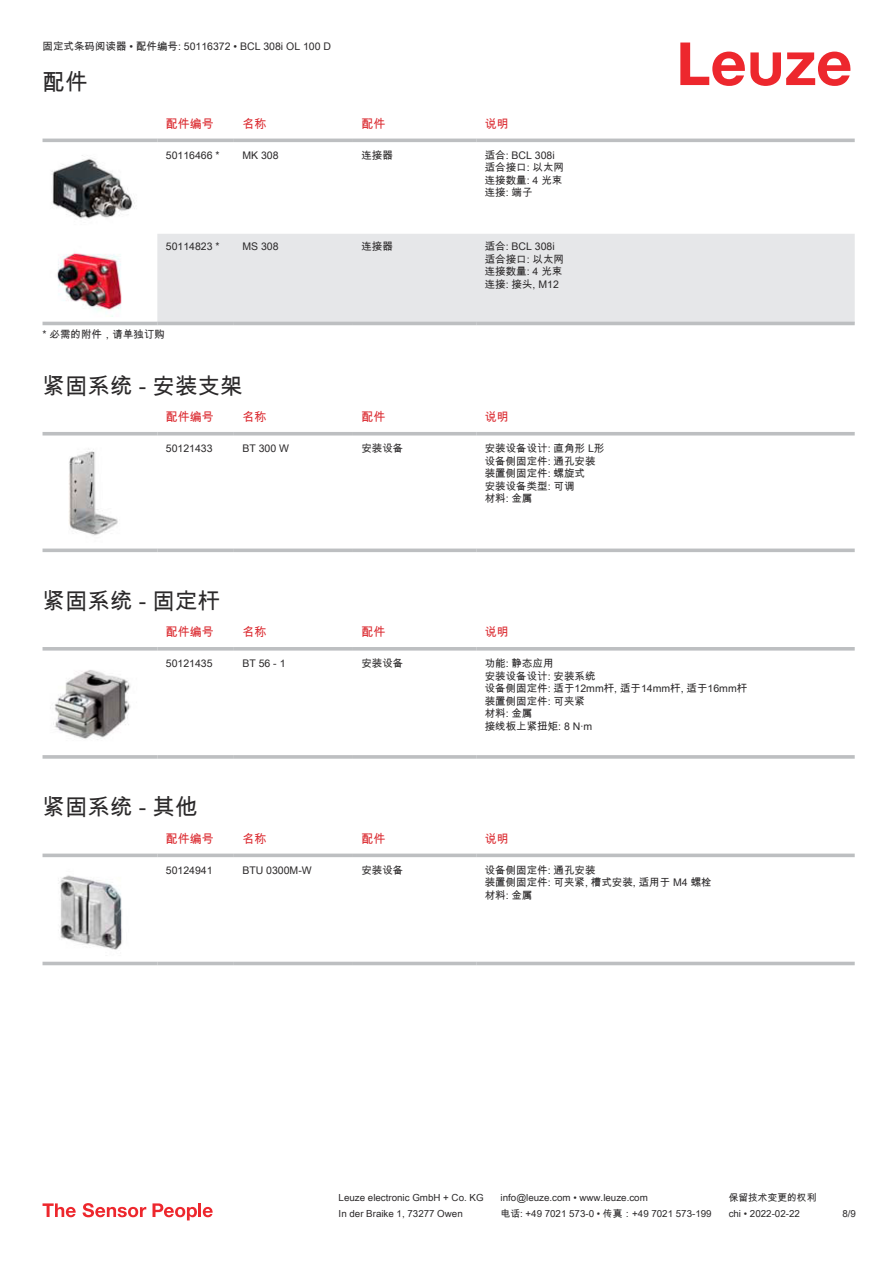
<style>
.page{position:relative;width:893px;height:1263px;background:#fff}
.page>*{position:absolute;margin:0;border:0;box-sizing:border-box;transform-origin:0 0}
.t1{font:22.5px "Arial Unicode MS";color:#2b292a}
.t2{font:12px "Arial Unicode MS";color:#db2a30}
.t3{font:10.5px/12.6px "Arial Unicode MS";color:#2b292a}
.t4{font:9.75px "Arial Unicode MS";color:#2b292a}
</style>
<div class="page">
<svg style="left:680px;top:43px;width:170px;height:43px"></svg>
<svg style="left:43px;top:138px;width:812px;height:188px"></svg>
<div style="left:157px;top:234px;width:698px;height:88px;background:#e6e7e9"></div>
<hr style="left:43px;top:139px;width:114px;height:3px;background:#bdbfc1">
<hr style="left:157px;top:139px;width:77px;height:3px;background:#bdbfc1">
<hr style="left:234px;top:139px;width:119px;height:3px;background:#bdbfc1">
<hr style="left:353px;top:139px;width:123px;height:3px;background:#bdbfc1">
<hr style="left:476px;top:139px;width:379px;height:3px;background:#bdbfc1">
<hr style="left:43px;top:322px;width:114px;height:3px;background:#bdbfc1">
<hr style="left:157px;top:322px;width:77px;height:3px;background:#bdbfc1">
<hr style="left:234px;top:322px;width:119px;height:3px;background:#bdbfc1">
<hr style="left:353px;top:322px;width:123px;height:3px;background:#bdbfc1">
<hr style="left:476px;top:322px;width:379px;height:3px;background:#bdbfc1">
<img style="left:43px;top:146px;width:97px;height:83px">
<img style="left:43px;top:238px;width:97px;height:81px">
<svg style="left:43px;top:435px;width:812px;height:1px"></svg>
<hr style="left:43px;top:432px;width:114px;height:3px;background:#bdbfc1">
<hr style="left:157px;top:432px;width:77px;height:3px;background:#bdbfc1">
<hr style="left:234px;top:432px;width:119px;height:3px;background:#bdbfc1">
<hr style="left:353px;top:432px;width:123px;height:3px;background:#bdbfc1">
<hr style="left:476px;top:432px;width:379px;height:3px;background:#bdbfc1">
<svg style="left:43px;top:548px;width:114px;height:4px"></svg>
<svg style="left:157px;top:548px;width:77px;height:4px"></svg>
<svg style="left:234px;top:548px;width:119px;height:4px"></svg>
<svg style="left:353px;top:548px;width:123px;height:4px"></svg>
<svg style="left:476px;top:548px;width:379px;height:4px;background:#c6c7c9"></svg>
<img style="left:69px;top:448px;width:49px;height:88px">
<svg style="left:43px;top:647px;width:114px;height:4px"></svg>
<svg style="left:157px;top:647px;width:77px;height:4px"></svg>
<svg style="left:234px;top:647px;width:119px;height:4px"></svg>
<svg style="left:353px;top:647px;width:123px;height:4px"></svg>
<svg style="left:476px;top:647px;width:379px;height:4px;background:#c3c5c7"></svg>
<svg style="left:43px;top:755px;width:114px;height:4px"></svg>
<hr style="left:157px;top:755px;width:77px;height:4px;background:#c5c6c8">
<svg style="left:234px;top:755px;width:119px;height:4px"></svg>
<svg style="left:353px;top:755px;width:123px;height:4px"></svg>
<hr style="left:476px;top:755px;width:379px;height:4px;background:#c5c6c8">
<img style="left:53px;top:670px;width:78px;height:70px">
<svg style="left:43px;top:857px;width:812px;height:109px"></svg>
<svg style="left:43px;top:853px;width:114px;height:4px"></svg>
<svg style="left:157px;top:853px;width:77px;height:4px"></svg>
<svg style="left:234px;top:853px;width:119px;height:4px"></svg>
<svg style="left:353px;top:853px;width:123px;height:4px"></svg>
<svg style="left:476px;top:853px;width:379px;height:4px;background:#c6c8ca"></svg>
<hr style="left:43px;top:962px;width:114px;height:3px;background:#bdbfc1">
<hr style="left:157px;top:962px;width:77px;height:3px;background:#bdbfc1">
<hr style="left:234px;top:962px;width:119px;height:3px;background:#bdbfc1">
<hr style="left:353px;top:962px;width:123px;height:3px;background:#bdbfc1">
<hr style="left:476px;top:962px;width:379px;height:3px;background:#bdbfc1">
<img style="left:43px;top:861px;width:97px;height:98px">
<svg style="left:43px;top:1203px;width:33px;height:14px"></svg>
<svg style="left:83px;top:1203px;width:63px;height:14px"></svg>
<svg style="left:153px;top:1203px;width:44px;height:17px"></svg>
<hr style="left:198px;top:1203px;width:3px;height:14px;background:#ed272d">
<svg style="left:203px;top:1207px;width:10px;height:10px"></svg>
<p class="t3" style="left:43px;top:40px;width:290px">固定式条码阅读器 • 配件编号: 50116372 • BCL 308i OL 100 D</p>
<h1 class="t1" style="left:43px;top:66px;width:46px">配件</h1>
<p class="t2" style="left:166px;top:115px;width:49px">配件编号</p>
<p class="t2" style="left:242px;top:115px;width:25px">名称</p>
<p class="t2" style="left:361px;top:115px;width:25px">配件</p>
<p class="t2" style="left:485px;top:115px;width:25px">说明</p>
<p class="t3" style="left:166px;top:148px;width:55px">50116466 *</p>
<p class="t3" style="left:242px;top:148px;width:38px">MK 308</p>
<p class="t3" style="left:361px;top:148px;width:33px">连接器</p>
<p class="t3" style="left:485px;top:148px;width:81px">适合: BCL 308i适合接口: 以太网连接数量: 4 光束连接: 端子</p>
<p class="t3" style="left:166px;top:240px;width:55px">50114823 *</p>
<p class="t3" style="left:242px;top:240px;width:38px">MS 308</p>
<p class="t3" style="left:361px;top:240px;width:33px">连接器</p>
<p class="t3" style="left:485px;top:240px;width:81px">适合: BCL 308i适合接口: 以太网连接数量: 4 光束连接: 接头, M12</p>
<p class="t3" style="left:43px;top:327px;width:124px">* 必需的附件，请单独订购</p>
<h1 class="t1" style="left:43px;top:369px;width:202px">紧固系统 - 安装支架</h1>
<p class="t2" style="left:166px;top:408px;width:49px">配件编号</p>
<p class="t2" style="left:242px;top:408px;width:25px">名称</p>
<p class="t2" style="left:361px;top:408px;width:25px">配件</p>
<p class="t2" style="left:485px;top:408px;width:25px">说明</p>
<p class="t3" style="left:166px;top:442px;width:48px">50121433</p>
<p class="t3" style="left:242px;top:442px;width:48px">BT 300 W</p>
<p class="t3" style="left:361px;top:442px;width:43px">安装设备</p>
<p class="t3" style="left:485px;top:442px;width:121px">安装设备设计: 直角形 L形设备侧固定件: 通孔安装装置侧固定件: 螺旋式<br>安装设备类型: 可调<br>材料: 金属</p>
<h1 class="t1" style="left:43px;top:584px;width:179px">紧固系统 - 固定杆</h1>
<p class="t2" style="left:166px;top:623px;width:49px">配件编号</p>
<p class="t2" style="left:242px;top:623px;width:25px">名称</p>
<p class="t2" style="left:361px;top:623px;width:25px">配件</p>
<p class="t2" style="left:485px;top:623px;width:25px">说明</p>
<p class="t3" style="left:166px;top:657px;width:48px">50121435</p>
<p class="t3" style="left:242px;top:657px;width:45px">BT 56 - 1</p>
<p class="t3" style="left:361px;top:657px;width:43px">安装设备</p>
<p class="t3" style="left:485px;top:657px;width:264px">功能: 静态应用<br>安装设备设计: 安装系统<br>设备侧固定件: 适于12mm杆, 适于14mm杆, 适于16mm杆装置侧固定件: 可夹紧<br>材料: 金属<br>接线板上紧扭矩: 8 N·m</p>
<h1 class="t1" style="left:43px;top:791px;width:157px">紧固系统 - 其他</h1>
<p class="t2" style="left:166px;top:830px;width:49px">配件编号</p>
<p class="t2" style="left:242px;top:830px;width:25px">名称</p>
<p class="t2" style="left:361px;top:830px;width:25px">配件</p>
<p class="t2" style="left:485px;top:830px;width:25px">说明</p>
<p class="t3" style="left:166px;top:863px;width:48px">50124941</p>
<p class="t3" style="left:242px;top:863px;width:71px">BTU 0300M-W</p>
<p class="t3" style="left:361px;top:863px;width:43px">安装设备</p>
<p class="t3" style="left:485px;top:863px;width:228px">设备侧固定件: 通孔安装<br>装置侧固定件: 可夹紧, 槽式安装, 适用于 M4 螺栓材料: 金属</p>
<p class="t4" style="left:339px;top:1191px;width:146px">Leuze electronic GmbH + Co. KG</p>
<p class="t4" style="left:501px;top:1191px;width:149px">info@leuze.com • www.leuze.com</p>
<p class="t4" style="left:729px;top:1191px;width:89px">保留技术变更的权利</p>
<p class="t4" style="left:339px;top:1206px;width:126px">In der Braike 1, 73277 Owen</p>
<p class="t4" style="left:501px;top:1206px;width:212px">电话: +49 7021 573-0 • 传真：+49 7021 573-199</p>
<p class="t4" style="left:729px;top:1206px;width:73px">chi • 2022-02-22</p>
<p class="t4" style="left:842px;top:1206px;width:15px">8 /9</p>
</div>
